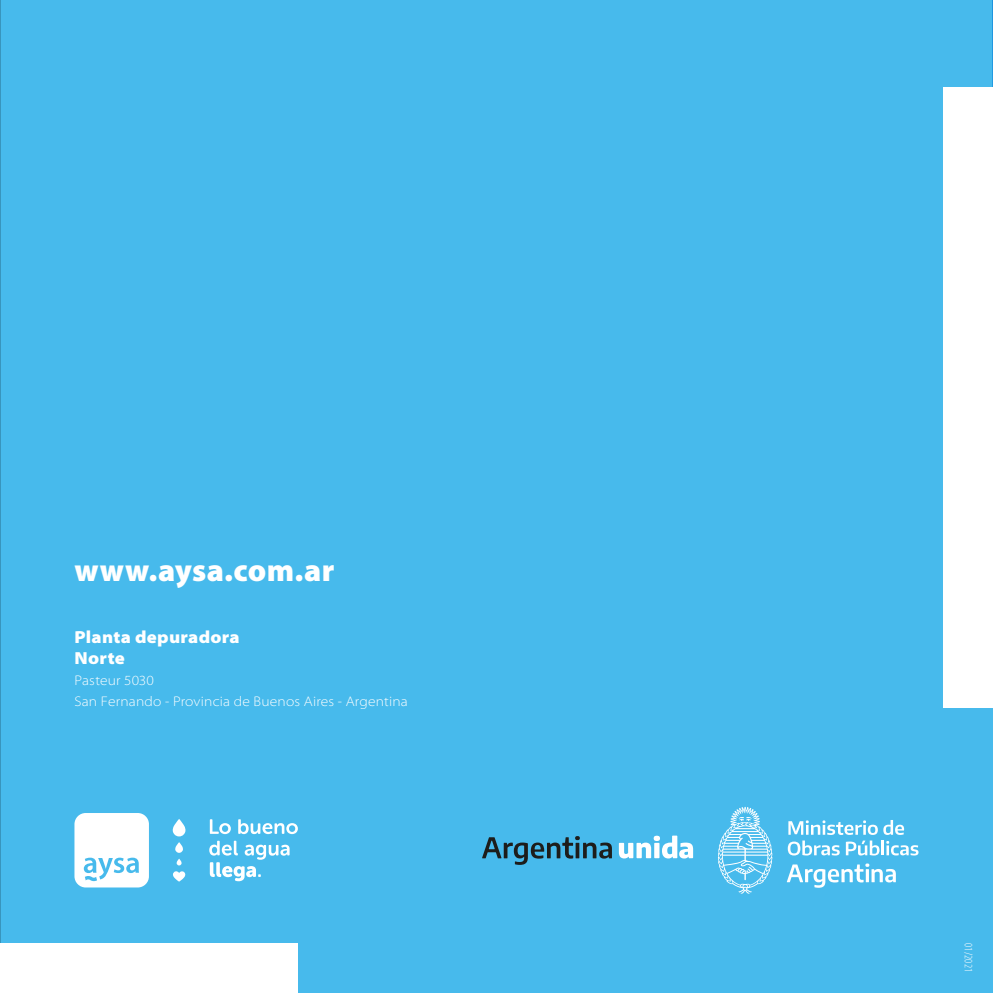
<style>
.page{position:relative;width:993px;height:993px;background:#fff}
.page>*{position:absolute;margin:0;border:0;box-sizing:border-box;transform-origin:0 0}
.t1{font:900 31.5px "Myriad Pro";letter-spacing:.01em;color:#fff}
.t2{font:900 semi-expanded 17.5px/21px "Myriad Pro";letter-spacing:.02em;color:#fff}
.t3{font:300 semi-expanded 14px/21px "Myriad Pro";letter-spacing:.01em;color:#fff}
.t4{font:300 condensed 11.38px "Myriad Pro";letter-spacing:.005em;color:#fff}
</style>
<div class="page">
<svg style="left:992px;top:0;width:1px;height:87px"></svg>
<div style="left:0;top:0;width:992px;height:992px;background:#47baec"></div>
<svg style="left:718px;top:806px;width:54px;height:87px"></svg>
<svg style="left:786px;top:863px;width:109px;height:24px"></svg>
<svg style="left:788px;top:820px;width:89px;height:14px"></svg>
<svg style="left:883px;top:820px;width:20px;height:14px"></svg>
<svg style="left:787px;top:840px;width:52px;height:15px"></svg>
<svg style="left:845px;top:840px;width:73px;height:15px"></svg>
<svg style="left:482px;top:836px;width:129px;height:28px"></svg>
<svg style="left:618px;top:835px;width:75px;height:23px"></svg>
<div style="left:0;top:943px;width:298px;height:49px;background:#fff"></div>
<div style="left:74px;top:812px;width:75px;height:75px;background:#fff;border-radius:11px"></div>
<svg style="left:84px;top:857px;width:55px;height:23px"></svg>
<svg style="left:172px;top:819px;width:14px;height:33px"></svg>
<svg style="left:173px;top:858px;width:12px;height:23px"></svg>
<svg style="left:210px;top:819px;width:21px;height:14px"></svg>
<svg style="left:238px;top:819px;width:60px;height:14px"></svg>
<svg style="left:209px;top:840px;width:80px;height:40px"></svg>
<div style="left:943px;top:87px;width:49px;height:620px;background:#fff"></div>
<h1 class="t1" style="left:74px;top:548px;width:261px">www.aysa.com.ar</h1>
<p class="t2" style="left:74px;top:625px;width:167px">Planta depuradora<br>Norte</p>
<p class="t3" style="left:74px;top:669px;width:335px">Pasteur 5030<br>San Fernando - Provincia de Buenos Aires - Argentina</p>
<p class="t4" style="left:974px;top:943px;width:30px;rotate:90deg">01/2021</p>
</div>
